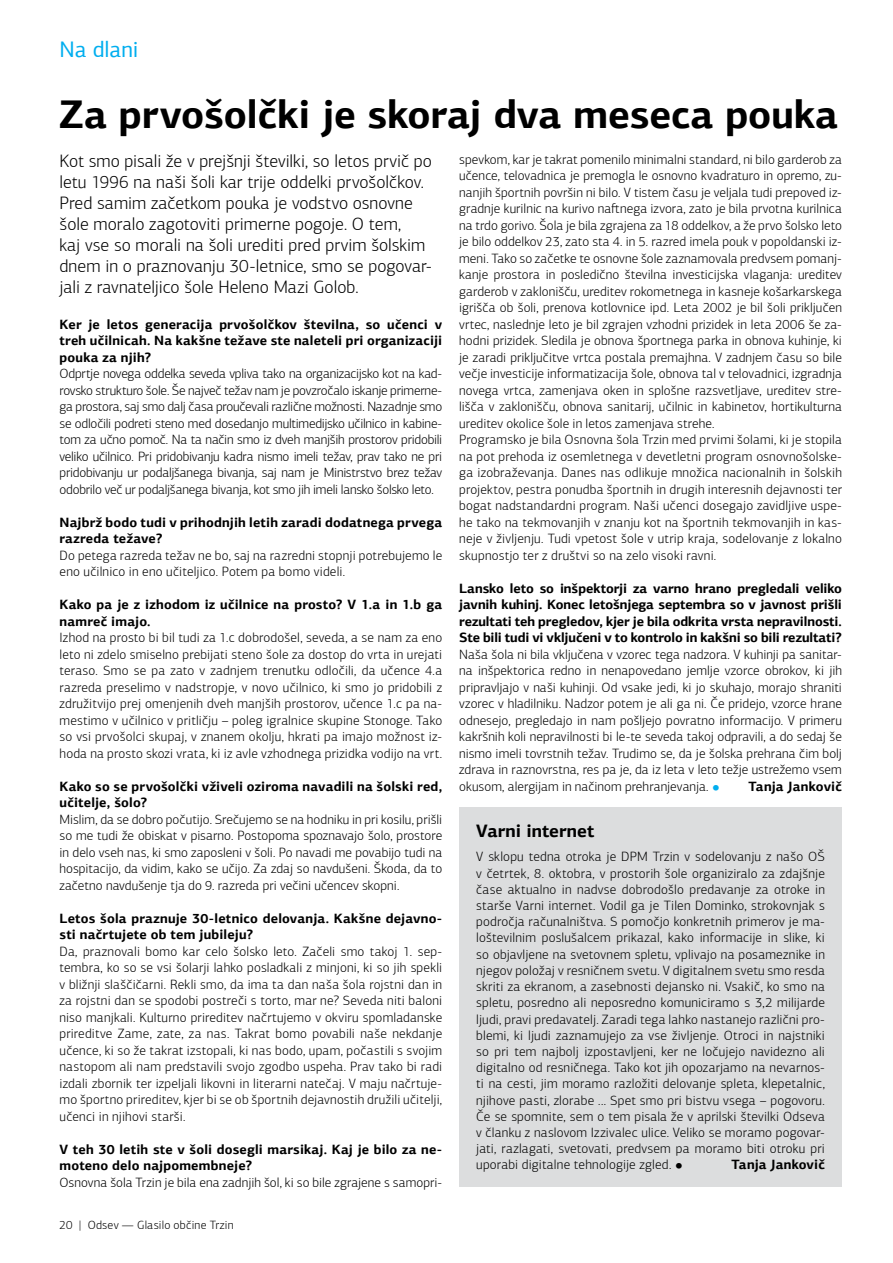
<style>
.page{position:relative;width:893px;height:1263px;background:#fff}
.page>*{position:absolute;margin:0;border:0;box-sizing:border-box;transform-origin:0 0}
.t1{font:700 40.05px "PF Agora Sans Pro";letter-spacing:-.005em;color:#000}
.t2{font:22.5px "PF Agora Sans Pro";letter-spacing:-.005em;color:#00aeef}
.t3{font:300 18px/21px "PF Agora Sans Pro";color:#000}
.t4{font:700 18px "PF Agora Sans Pro";letter-spacing:.005em;color:#000}
.t5{font:300 13.5px/16.5px "PF Agora Sans Pro";letter-spacing:.005em;color:#000;text-align:justify}
.t6{font:700 13.5px/16.5px "PF Agora Sans Pro";letter-spacing:.01em;color:#000}
.t7{font:300 12px "PF Agora Sans Pro";letter-spacing:.015em;color:#000}
.s1{font-size:9px;color:#00aeef}
.s2{font-size:9px}
</style>
<div class="page">
<div style="left:459px;top:807px;width:383px;height:380px;background:#dcddde"></div>
<h2 class="t2" style="left:60px;top:35px;width:81px">Na dlani</h2>
<h1 class="t1" style="left:60px;top:89px;width:780px">Za prvošolčki je skoraj dva meseca pouka</h1>
<p class="t3" style="left:60px;top:150px;width:374px">Kot smo pisali že v prejšnji številki, so letos prvič po letu 1996 na naši šoli kar trije oddelki prvošolčkov.<br>Pred samim začetkom pouka je vodstvo osnovne šole moralo zagotoviti primerne pogoje. O tem,<br>kaj vse so morali na šoli urediti pred prvim šolskim dnem in o praznovanju 30-letnice, smo se pogovar&shy;jali z ravnateljico šole Heleno Mazi Golob.</p>
<p class="t6" style="left:60px;top:316px;width:384px;text-align:justify">Ker je letos generacija prvošolčkov številna, so učenci v treh učilnicah. Na kakšne težave ste naleteli pri organizaciji pouka za njih?</p>
<p class="t5" style="left:60px;top:366px;width:384px">Odprtje novega oddelka seveda vpliva tako na organizacijsko kot na kad&shy;rovsko strukturo šole. Še največ težav nam je povzročalo iskanje primerne&shy;ga prostora, saj smo dalj časa proučevali različne možnosti. Nazadnje smo se odločili podreti steno med dosedanjo multimedijsko učilnico in kabine&shy;tom za učno pomoč. Na ta način smo iz dveh manjših prostorov pridobili veliko učilnico. Pri pridobivanju kadra nismo imeli težav, prav tako ne pri pridobivanju ur podaljšanega bivanja, saj nam je Ministrstvo brez težav odobrilo več ur podaljšanega bivanja, kot smo jih imeli lansko šolsko leto.</p>
<p class="t6" style="left:60px;top:514px;width:384px">Najbrž bodo tudi v prihodnjih letih zaradi dodatnega prvega razreda težave?</p>
<p class="t5" style="left:60px;top:547px;width:384px">Do petega razreda težav ne bo, saj na razredni stopnji potrebujemo le eno učilnico in eno učiteljico. Potem pa bomo videli.</p>
<p class="t6" style="left:60px;top:596px;width:384px">Kako pa je z izhodom iz učilnice na prosto? V 1.a in 1.b ga namreč imajo.</p>
<p class="t5" style="left:60px;top:630px;width:384px">Izhod na prosto bi bil tudi za 1.c dobrodošel, seveda, a se nam za eno leto ni zdelo smiselno prebijati steno šole za dostop do vrta in urejati teraso. Smo se pa zato v zadnjem trenutku odločili, da učence 4.a razreda preselimo v nadstropje, v novo učilnico, ki smo jo pridobili z združitvijo prej omenjenih dveh manjših prostorov, učence 1.c pa na&shy;mestimo v učilnico v pritličju – poleg igralnice skupine Stonoge. Tako so vsi prvošolci skupaj, v znanem okolju, hkrati pa imajo možnost iz&shy;hoda na prosto skozi vrata, ki iz avle vzhodnega prizidka vodijo na vrt.</p>
<p class="t6" style="left:60px;top:778px;width:384px">Kako so se prvošolčki vživeli oziroma navadili na šolski red, učitelje, šolo?</p>
<p class="t5" style="left:60px;top:811px;width:384px">Mislim, da se dobro počutijo. Srečujemo se na hodniku in pri kosilu, prišli so me tudi že obiskat v pisarno. Postopoma spoznavajo šolo, prostore in delo vseh nas, ki smo zaposleni v šoli. Po navadi me povabijo tudi na hospitacijo, da vidim, kako se učijo. Za zdaj so navdušeni. Škoda, da to začetno navdušenje tja do 9. razreda pri večini učencev skopni.</p>
<p class="t6" style="left:60px;top:910px;width:384px">Letos šola praznuje 30-letnico delovanja. Kakšne dejavno&shy;sti načrtujete ob tem jubileju?</p>
<p class="t5" style="left:60px;top:943px;width:384px">Da, praznovali bomo kar celo šolsko leto. Začeli smo takoj 1. sep&shy;tembra, ko so se vsi šolarji lahko posladkali z minjoni, ki so jih spekli v bližnji slaščičarni. Rekli smo, da ima ta dan naša šola rojstni dan in za rojstni dan se spodobi postreči s torto, mar ne? Seveda niti baloni niso manjkali. Kulturno prireditev načrtujemo v okviru spomladanske prireditve Zame, zate, za nas. Takrat bomo povabili naše nekdanje učence, ki so že takrat izstopali, ki nas bodo, upam, počastili s svojim nastopom ali nam predstavili svojo zgodbo uspeha. Prav tako bi radi izdali zbornik ter izpeljali likovni in literarni natečaj. V maju načrtuje&shy;mo športno prireditev, kjer bi se ob športnih dejavnostih družili učitelji, učenci in njihovi starši.</p>
<p class="t6" style="left:60px;top:1141px;width:384px">V teh 30 letih ste v šoli dosegli marsikaj. Kaj je bilo za ne&shy;moteno delo najpomembneje?</p>
<p class="t5" style="left:60px;top:1174px;width:384px">Osnovna šola Trzin je bila ena zadnjih šol, ki so bile zgrajene s samopri-</p>
<p class="t7" style="left:60px;top:1218px;width:176px">20 | Odsev — Glasilo občine Trzin</p>
<p class="t5" style="left:459px;top:151px;width:384px;text-align:left">spevkom, kar je takrat pomenilo minimalni standard, ni bilo garderob za učence, telovadnica je premogla le osnovno kvadraturo in opremo, zu&shy;nanjih športnih površin ni bilo. V tistem času je veljala tudi prepoved iz&shy;gradnje kurilnic na kurivo naftnega izvora, zato je bila prvotna kurilnica na trdo gorivo. Šola je bila zgrajena za 18 oddelkov, a že prvo šolsko leto je bilo oddelkov 23, zato sta 4. in 5. razred imela pouk v popoldanski iz&shy;meni. Tako so začetke te osnovne šole zaznamovala predvsem pomanj&shy;kanje prostora in posledično številna investicijska vlaganja: ureditev garderob v zaklonišču, ureditev rokometnega in kasneje košarkarskega igrišča ob šoli, prenova kotlovnice ipd. Leta 2002 je bil šoli priključen vrtec, naslednje leto je bil zgrajen vzhodni prizidek in leta 2006 še za&shy;hodni prizidek. Sledila je obnova športnega parka in obnova kuhinje, ki je zaradi priključitve vrtca postala premajhna. V zadnjem času so bile večje investicije informatizacija šole, obnova tal v telovadnici, izgradnja novega vrtca, zamenjava oken in splošne razsvetljave, ureditev stre&shy;lišča v zaklonišču, obnova sanitarij, učilnic in kabinetov, hortikulturna ureditev okolice šole in letos zamenjava strehe.<br>Programsko je bila Osnovna šola Trzin med prvimi šolami, ki je stopila na pot prehoda iz osemletnega v devetletni program osnovnošolske&shy;ga izobraževanja. Danes nas odlikuje množica nacionalnih in šolskih projektov, pestra ponudba športnih in drugih interesnih dejavnosti ter bogat nadstandardni program. Naši učenci dosegajo zavidljive uspe&shy;he tako na tekmovanjih v znanju kot na športnih tekmovanjih in kas&shy;neje v življenju. Tudi vpetost šole v utrip kraja, sodelovanje z lokalno skupnostjo ter z društvi so na zelo visoki ravni.</p>
<p class="t6" style="left:459px;top:580px;width:384px;text-align:justify">Lansko leto so inšpektorji za varno hrano pregledali veliko javnih kuhinj. Konec letošnjega septembra so v javnost prišli rezultati teh pregledov, kjer je bila odkrita vrsta nepravilnosti.<br>Ste bili tudi vi vključeni v to kontrolo in kakšni so bili rezultati?</p>
<p class="t5" style="left:459px;top:646px;width:384px">Naša šola ni bila vključena v vzorec tega nadzora. V kuhinji pa sanitar&shy;na inšpektorica redno in nenapovedano jemlje vzorce obrokov, ki jih pripravljajo v naši kuhinji. Od vsake jedi, ki jo skuhajo, morajo shraniti vzorec v hladilniku. Nadzor potem je ali ga ni. Če pridejo, vzorce hrane odnesejo, pregledajo in nam pošljejo povratno informacijo. V primeru kakršnih koli nepravilnosti bi le-te seveda takoj odpravili, a do sedaj še nismo imeli tovrstnih težav. Trudimo se, da je šolska prehrana čim bolj zdrava in raznovrstna, res pa je, da iz leta v leto težje ustrežemo vsem okusom, alergijam in načinom prehranjevanja. <span class="s1">●</span></p>
<p class="t6" style="left:748px;top:778px;width:95px">Tanja Jankovič</p>
<h3 class="t4" style="left:476px;top:819px;width:120px">Varni internet</h3>
<p class="t5" style="left:476px;top:849px;width:350px">V sklopu tedna otroka je DPM Trzin v sodelovanju z našo OŠ v četrtek, 8. oktobra, v prostorih šole organiziralo za zdajšnje čase aktualno in nadvse dobrodošlo predavanje za otroke in starše Varni internet. Vodil ga je Tilen Dominko, strokovnjak s področja računalništva. S pomočjo konkretnih primerov je ma&shy;loštevilnim poslušalcem prikazal, kako informacije in slike, ki so objavljene na svetovnem spletu, vplivajo na posameznike in njegov položaj v resničnem svetu. V digitalnem svetu smo resda skriti za ekranom, a zasebnosti dejansko ni. Vsakič, ko smo na spletu, posredno ali neposredno komuniciramo s 3,2 milijarde ljudi, pravi predavatelj. Zaradi tega lahko nastanejo različni pro&shy;blemi, ki ljudi zaznamujejo za vse življenje. Otroci in najstniki so pri tem najbolj izpostavljeni, ker ne ločujejo navidezno ali digitalno od resničnega. Tako kot jih opozarjamo na nevarnos&shy;ti na cesti, jim moramo razložiti delovanje spleta, klepetalnic, njihove pasti, zlorabe ... Spet smo pri bistvu vsega – pogovoru.<br>Če se spomnite, sem o tem pisala že v aprilski številki Odseva v članku z naslovom Izzivalec ulice. Veliko se moramo pogovar&shy;jati, razlagati, svetovati, predvsem pa moramo biti otroku pri uporabi digitalne tehnologije zgled. <span class="s2">●</span></p>
<p class="t6" style="left:731px;top:1156px;width:95px">Tanja Jankovič</p>
</div>
